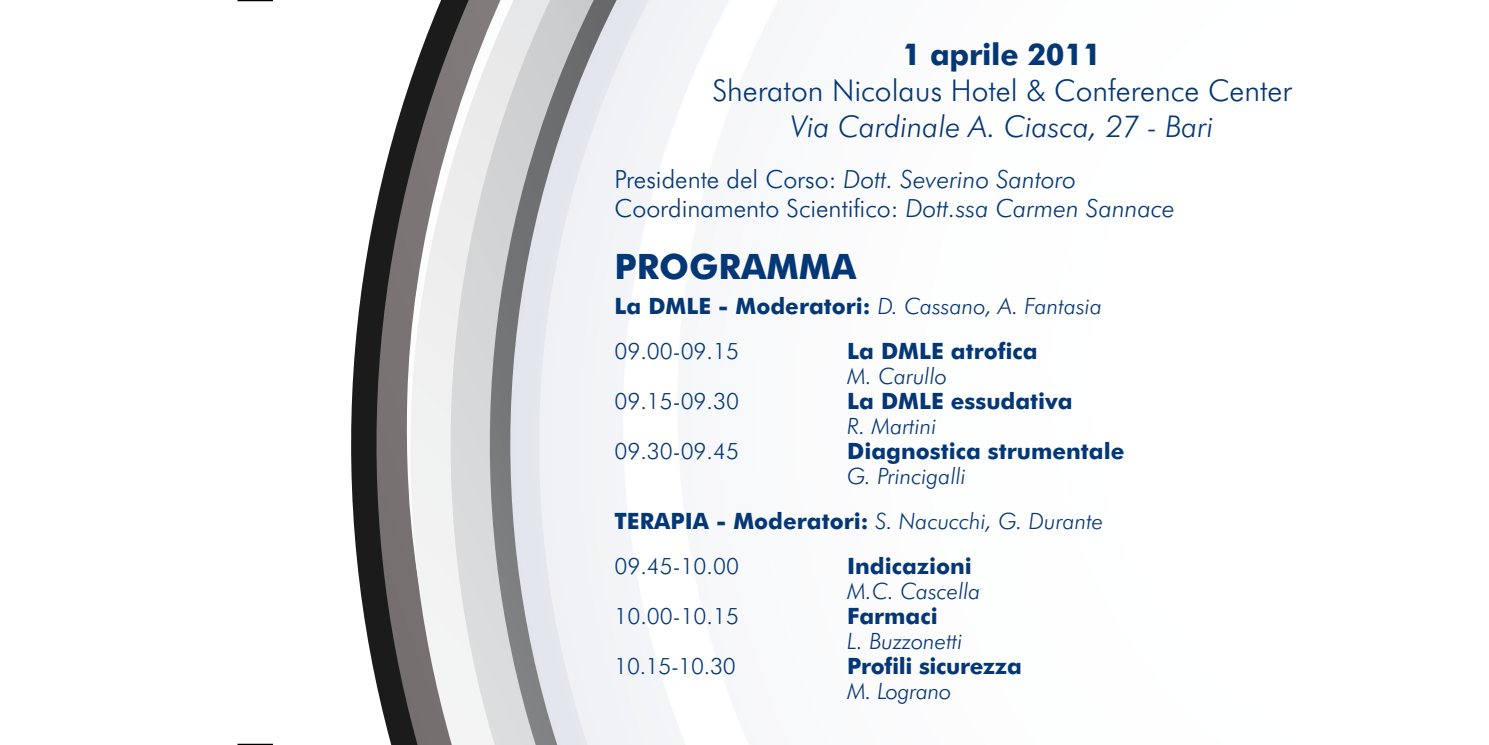
<style>
.page{position:relative;width:1489px;height:745px;background:#fff}
.page>*{position:absolute;margin:0;border:0;box-sizing:border-box;transform-origin:0 0}
.t1{font:700 35px "Futura BT";color:#043775}
.t2{font:300 30px "Futura BT";color:#043775}
.t3{font:italic 300 30px "Futura BT";color:#043775}
.t4{font:700 30px "Futura BT";letter-spacing:-.01em;color:#043775}
.t5{font:300 25px/29px "Futura BT";color:#043775}
.t6{font:italic 300 22.5px/45px "Futura BT";color:#043775}
.t7{font:700 22.5px "Futura BT";color:#043775}
.t8{font:300 22.5px "Futura BT";color:#043775}
.s1{font-style:italic}
.s2{font-weight:700;font-style:normal}
.s3{font-style:normal}
</style>
<div class="page">
<svg style="left:351px;top:181px;width:31px;height:527px"></svg>
<svg style="left:403px;top:0;width:326px;height:744px"></svg>
<hr style="left:237px;top:0;width:36px;height:1px;background:#000">
<hr style="left:237px;top:743px;width:36px;height:1px;background:#000">
<h2 class="t4" style="left:902px;top:36px;width:200px">1 aprile 2011</h2>
<h2 class="t2" style="left:712px;top:72px;width:581px">Sheraton Nicolaus Hotel &amp; Conference Center</h2>
<h2 class="t3" style="left:790px;top:108px;width:424px">Via Cardinale A. Ciasca, 27 - Bari</h2>
<p class="t5" style="left:614px;top:164px;width:562px">Presidente del Corso: <span class="s1">Dott. Severino Santoro<br></span>Coordinamento Scientifico: <span class="s1">Dott.ssa Carmen Sannace</span></p>
<h1 class="t1" style="left:614px;top:245px;width:133px">Programma</h1>
<p class="t6" style="left:614px;top:283px;width:489px"><span class="s2">La DMLE - Moderatori:</span> D. Cassano, A. Fantasia<br><span class="s3">09.00-09.15</span></p>
<p class="t7" style="left:847px;top:336px;width:192px">La DMLE atrofica</p>
<p class="t6" style="left:847px;top:353px;width:101px">M. Carullo</p>
<p class="t8" style="left:614px;top:387px;width:126px">09.15-09.30</p>
<p class="t7" style="left:847px;top:386px;width:227px">La DMLE essudativa</p>
<p class="t6" style="left:847px;top:403px;width:91px">R. Martini</p>
<p class="t8" style="left:614px;top:437px;width:126px">09.30-09.45</p>
<p class="t7" style="left:847px;top:436px;width:279px">Diagnostica strumentale</p>
<p class="t6" style="left:614px;top:453px;width:490px;text-indent:232px">G. Princigalli<br><span class="s2">TERAPIA - Moderatori:</span> S. Nacucchi, G. Durante<br><span class="s3">09.45-10.00</span></p>
<p class="t7" style="left:847px;top:551px;width:126px">Indicazioni</p>
<p class="t6" style="left:847px;top:568px;width:135px">M.C. Cascella</p>
<p class="t8" style="left:614px;top:602px;width:126px">10.00-10.15</p>
<p class="t7" style="left:847px;top:601px;width:92px">Farmaci</p>
<p class="t6" style="left:847px;top:618px;width:117px">L. Buzzonetti</p>
<p class="t8" style="left:614px;top:652px;width:123px">10.15-10.30</p>
<p class="t7" style="left:847px;top:651px;width:176px">Profili sicurezza</p>
<p class="t6" style="left:847px;top:667px;width:106px">M. Lograno</p>
</div>
